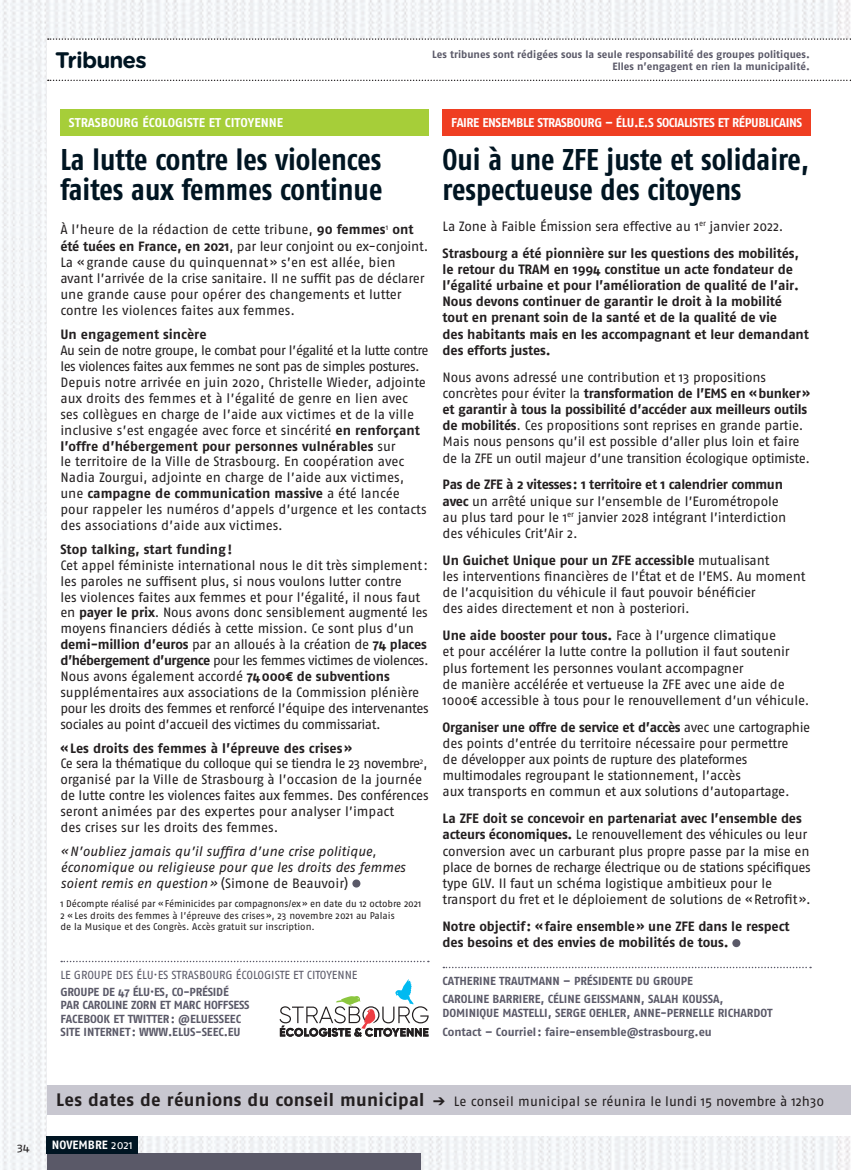
<style>
.page{position:relative;width:851px;height:1170px;background:#fff}
.page>*{position:absolute;margin:0;border:0;box-sizing:border-box;transform-origin:0 0}
.t1{font:700 30px/30px "Fago Co";color:#001522}
.t2{font:700 22.5px "Gotham Rounded";letter-spacing:-.04em;color:#001522}
.t3{font:13.5px/16.2px "Fago No";letter-spacing:-.01em;color:#231f20}
.t4{font:700 13.5px/16.2px "Fago No";letter-spacing:-.01em;color:#231f20}
.t5{font:italic 13.5px/15.9px "Fago No";color:#231f20}
.t6{font:700 12.75px "Fago No";letter-spacing:-.03em;color:#fff}
.t7{font:700 12.75px "Fago No";color:#fff}
.t8{font:700 12px "Fago No";color:#fff}
.t9{font:700 11.7px/13.5px "Fago No";letter-spacing:-.005em;color:#5a5968}
.t10{font:11.7px "Fago No";letter-spacing:-.005em;color:#5a5968}
.t11{font:11.1px "Fago Ex";color:#231f20}
.t12{font:700 10.5px/12px "Fago No";color:#5a5968;text-align:right}
.t13{font:9.75px/11.7px "Fago No";letter-spacing:-.01em;color:#231f20}
.s1{font-weight:700}
.s2{font-style:normal}
.s3{font-weight:400}
.s4{font-weight:700;font-size:18px}
</style>
<div class="page">
<img style="left:0;top:0;width:850px;height:1169px">
<div style="left:48px;top:39px;width:802px;height:1096px;background:#fff"></div>
<svg style="left:48px;top:80px;width:803px;height:1px"></svg>
<svg style="left:48px;top:38px;width:803px;height:2px"></svg>
<div style="left:47px;top:1153px;width:373px;height:16px;background:#5a5968"></div>
<div style="left:60px;top:109px;width:368px;height:26px;background:#a6ce39"></div>
<div style="left:442px;top:109px;width:368px;height:26px;background:#ef3e22"></div>
<div style="left:352px;top:879px;width:8px;height:8px;background:#5a5968;border-radius:50%"></div>
<div style="left:732px;top:939px;width:8px;height:8px;background:#5a5968;border-radius:50%"></div>
<div style="left:48px;top:1084px;width:802px;height:30px;background:#c8c7d0"></div>
<svg style="left:443px;top:966px;width:367px;height:2px"></svg>
<svg style="left:61px;top:960px;width:368px;height:2px"></svg>
<svg style="left:279px;top:979px;width:149px;height:57px"></svg>
<div style="left:47px;top:1135px;width:91px;height:18px;background:#001522"></div>
<h2 class="t2" style="left:55px;top:44px;width:93px">Tribunes</h2>
<p class="t12" style="left:432px;top:48px;width:379px">Les tribunes sont rédigées sous la seule responsabilité des groupes politiques.<br>Elles n’engagent en rien la municipalité.</p>
<p class="t7" style="left:69px;top:115px;width:216px">STRASBOURG ÉCOLOGISTE ET CITOYENNE</p>
<p class="t6" style="left:451px;top:115px;width:352px">FAIRE ENSEMBLE STRASBOURG – ÉLU.E.S SOCIALISTES ET RÉPUBLICAINS</p>
<h1 class="t1" style="left:60px;top:144px;width:323px">La lutte contre les violences faites aux femmes continue</h1>
<h1 class="t1" style="left:442px;top:144px;width:368px">Oui à une ZFE juste et solidaire, respectueuse des citoyens</h1>
<p class="t3" style="left:60px;top:221px;width:369px">À l’heure de la rédaction de cette tribune, <span class="s1">90 femmes</span><sup>1</sup> <span class="s1">ont été tuées en France, en 2021</span>, par leur conjoint ou ex-conjoint.<br>La «grande cause du quinquennat» s’en est allée, bien avant l’arrivée de la crise sanitaire. Il ne suffit pas de déclarer une grande cause pour opérer des changements et lutter contre les violences faites aux femmes.</p>
<p class="t4" style="left:60px;top:326px;width:148px">Un engagement sincère</p>
<p class="t3" style="left:60px;top:342px;width:369px">Au sein de notre groupe, le combat pour l’égalité et la lutte contre les violences faites aux femmes ne sont pas de simples postures.<br>Depuis notre arrivée en juin 2020, Christelle Wieder, adjointe aux droits des femmes et à l’égalité de genre en lien avec ses collègues en charge de l’aide aux victimes et de la ville inclusive s’est engagée avec force et sincérité <span class="s1">en renforçant l’offre d’hébergement pour personnes vulnérables</span> sur<br>le territoire de la Ville de Strasbourg. En coopération avec Nadia Zourgui, adjointe en charge de l’aide aux victimes, une <span class="s1">campagne de communication massive</span> a été lancée pour rappeler les numéros d’appels d’urgence et les contacts des associations d’aide aux victimes.</p>
<p class="t4" style="left:60px;top:540px;width:173px">Stop talking, start funding!</p>
<p class="t3" style="left:60px;top:557px;width:369px">Cet appel féministe international nous le dit très simplement: les paroles ne suffisent plus, si nous voulons lutter contre<br>les violences faites aux femmes et pour l’égalité, il nous faut en <span class="s1">payer le prix</span>. Nous avons donc sensiblement augmenté les moyens financiers dédiés à cette mission. Ce sont plus d’un <span class="s1">demi-million d’euros</span> par an alloués à la création de <span class="s1">74 places d’hébergement d’urgence</span> pour les femmes victimes de violences.<br>Nous avons également accordé <span class="s1">74000¤ de subventions </span>supplémentaires aux associations de la Commission plénière pour les droits des femmes et renforcé l’équipe des intervenantes sociales au point d’accueil des victimes du commissariat.</p>
<p class="t3" style="left:60px;top:739px;width:369px"><span class="s1">«Les droits des femmes à l’épreuve des crises»<br></span>Ce sera la thématique du colloque qui se tiendra le 23 novembre<sup>2</sup>, organisé par la Ville de Strasbourg à l’occasion de la journée de lutte contre les violences faites aux femmes. Des conférences seront animées par des expertes pour analyser l’impact<br>des crises sur les droits des femmes.</p>
<p class="t5" style="left:60px;top:842px;width:346px">«N’oubliez jamais qu’il suffira d’une crise politique, économique ou religieuse pour que les droits des femmes soient remis en question» <span class="s2">(Simone de Beauvoir)</span></p>
<p class="t13" style="left:60px;top:897px;width:362px">1 Décompte réalisé par «Féminicides par compagnons/ex» en date du 12 octobre 2021<br>2 «Les droits des femmes à l’épreuve des crises», 23 novembre 2021 au Palais<br>de la Musique et des Congrès. Accès gratuit sur inscription.</p>
<p class="t4" style="left:442px;top:213px;width:358px;line-height:26.7px"><span class="s3">La Zone à Faible Émission sera effective au 1</span><sup>er</sup> <span class="s3">janvier 2022.<br></span>Strasbourg a été pionnière sur les questions des mobilités,</p>
<p class="t4" style="left:442px;top:261px;width:368px">le retour du TRAM en 1994 constitue un acte fondateur de l’égalité urbaine et pour l’amélioration de qualité de l’air.<br>Nous devons continuer de garantir le droit à la mobilité tout en prenant soin de la santé et de la qualité de vie<br>des habitants mais en les accompagnant et leur demandant des efforts justes.</p>
<p class="t3" style="left:442px;top:368px;width:369px">Nous avons adressé une contribution et 13 propositions concrètes pour éviter la <span class="s1">transformation de l’EMS en «bunker» et garantir à tous la possibilité d’accéder aux meilleurs outils de mobilités</span>. Ces propositions sont reprises en grande partie.<br>Mais nous pensons qu’il est possible d’aller plus loin et faire de la ZFE un outil majeur d’une transition écologique optimiste.</p>
<p class="t3" style="left:442px;top:476px;width:345px"><span class="s1">Pas de ZFE à 2 vitesses: 1 territoire et 1 calendrier commun avec</span> un arrêté unique sur l’ensemble de l’Eurométropole au plus tard pour le 1<sup>er</sup> janvier 2028 intégrant l’interdiction des véhicules Crit’Air 2.</p>
<p class="t3" style="left:442px;top:551px;width:364px"><span class="s1">Un Guichet Unique pour un ZFE accessible</span> mutualisant<br>les interventions financières de l’État et de l’EMS. Au moment de l’acquisition du véhicule il faut pouvoir bénéficier<br>des aides directement et non à posteriori.</p>
<p class="t3" style="left:442px;top:627px;width:368px"><span class="s1">Une aide booster pour tous.</span> Face à l’urgence climatique<br>et pour accélérer la lutte contre la pollution il faut soutenir plus fortement les personnes voulant accompagner<br>de manière accélérée et vertueuse la ZFE avec une aide de 1000¤ accessible à tous pour le renouvellement d’un véhicule.</p>
<p class="t3" style="left:442px;top:718px;width:369px"><span class="s1">Organiser une offre de service et d’accès</span> avec une cartographie des points d’entrée du territoire nécessaire pour permettre<br>de développer aux points de rupture des plateformes multimodales regroupant le stationnement, l’accès<br>aux transports en commun et aux solutions d’autopartage.</p>
<p class="t3" style="left:442px;top:810px;width:369px"><span class="s1">La ZFE doit se concevoir en partenariat avec l’ensemble des acteurs économiques.</span> Le renouvellement des véhicules ou leur conversion avec un carburant plus propre passe par la mise en place de bornes de recharge électrique ou de stations spécifiques type GLV. Il faut un schéma logistique ambitieux pour le transport du fret et le déploiement de solutions de «Retrofit».</p>
<p class="t4" style="left:442px;top:917px;width:348px">Notre objectif: «faire ensemble» une ZFE dans le respect des besoins et des envies de mobilités de tous.</p>
<p class="t10" style="left:60px;top:968px;width:298px">LE GROUPE DES ÉLU·ES STRASBOURG ÉCOLOGISTE ET CITOYENNE</p>
<p class="t9" style="left:60px;top:984px;width:191px">GROUPE DE 47 ÉLU·ES, CO-PRÉSIDÉ PAR CAROLINE ZORN ET MARC HOFFSESS FACEBOOK ET TWITTER: @ELUESSEEC SITE INTERNET: WWW.ELUS-SEEC.EU</p>
<p class="t9" style="left:442px;top:971px;width:282px;line-height:18px">CATHERINE TRAUTMANN – PRÉSIDENTE DU GROUPE<br>CAROLINE BARRIERE, CÉLINE GEISSMANN, SALAH KOUSSA,</p>
<p class="t9" style="left:442px;top:1002px;width:331px;line-height:19.5px">DOMINIQUE MASTELLI, SERGE OEHLER, ANNE-PERNELLE RICHARDOT<br>Contact – Courriel: faire-ensemble@strasbourg.eu</p>
<p class="t3" style="left:56px;top:1093px;width:769px"><span class="s4">Les dates de réunions du conseil municipal</span> ➔ Le conseil municipal se réunira le lundi 15 novembre à 12h30</p>
<p class="t11" style="left:17px;top:1140px;width:14px">34</p>
<p class="t8" style="left:52px;top:1137px;width:82px">NOVEMBRE <span class="s3">2021</span></p>
</div>
